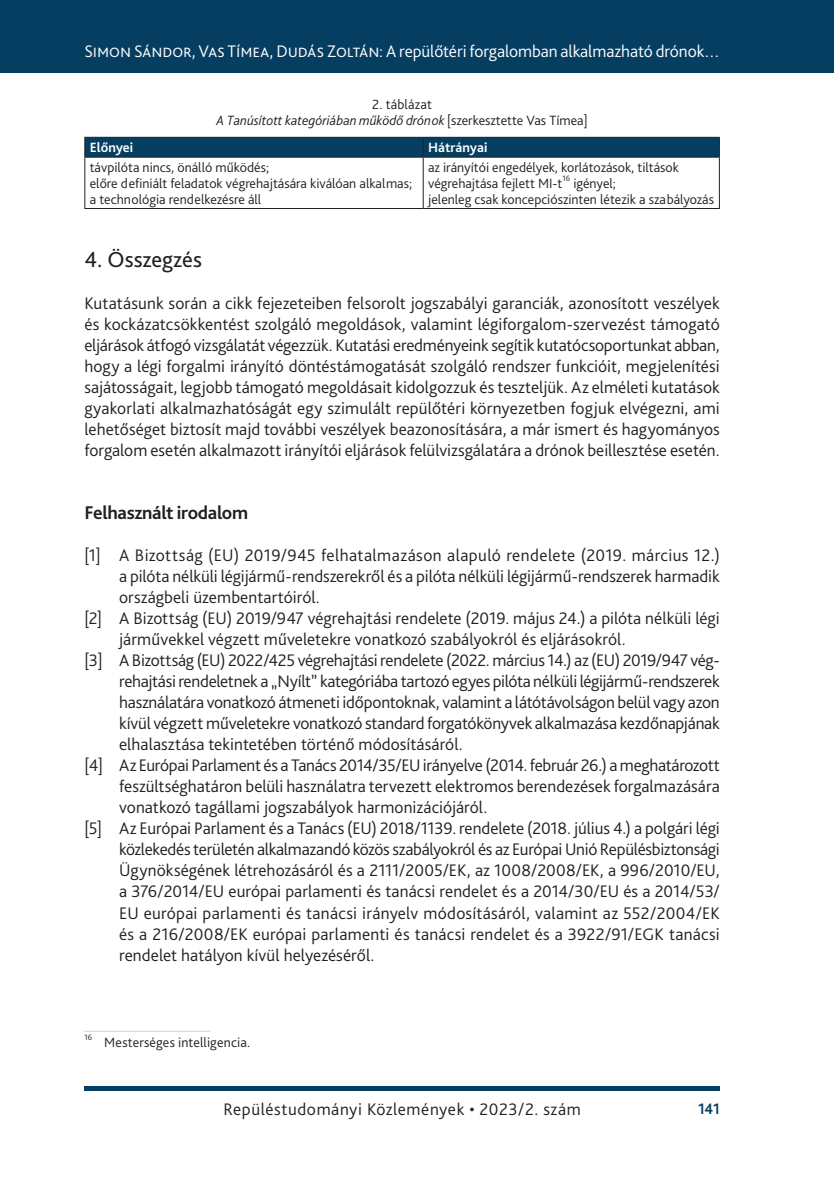
<style>
.page{position:relative;width:834px;height:1181px;background:#fff}
.page>*{position:absolute;margin:0;border:0;box-sizing:border-box;transform-origin:0 0}
._1_1__Head_bold_13{font:22.75px "Bliss Pro";color:#231f20}
._6_0_Bibliogaphy_head{font:700 19.25px "Bliss Pro";letter-spacing:-.015em;color:#231f20}
._2__Body_1st_paragraph{font:300 17.5px/21px "Bliss Pro";color:#231f20;text-align:justify}
.t1{font:300 17.5px "Bliss Pro";letter-spacing:-.005em;color:#fff}
._2__Body_1st_paragraph-2{font:300 17.5px "Bliss Pro";letter-spacing:.03em;color:#231f20}
.t2{font:700 15.75px "Bliss Pro";color:#063e62;scale:.95 1}
.táblázat{font:300 14px/15.8px "Bliss Pro";color:#231f20}
.Táblázat_képfőléírás{font:italic 300 14px "Bliss Pro";color:#231f20}
.Footnote_text{font:300 14px "Bliss Pro";color:#231f20}
.táblázat-2{font:700 14px "Bliss Pro";color:#fff}
.táblázat_cím{font:300 14px "Bliss Pro";color:#231f20}
.táblázat-3{font:300 8.22px "Bliss Pro";color:#231f20}
.Footnote_text-2{font:300 8.22px "Bliss Pro";color:#231f20}
.s1{font-style:normal}
</style>
<div class="page">
<div style="left:0;top:0;width:833px;height:73px;background:#063e62"></div>
<div style="left:84px;top:1086px;width:635px;height:5px;background:#063e62"></div>
<svg style="left:84px;top:137px;width:635px;height:20px;background:#083c5e"></svg>
<hr style="left:84px;top:157px;width:339px;height:1px;background:#231f20">
<hr style="left:84px;top:158px;width:1px;height:50px;background:#231f20">
<hr style="left:423px;top:157px;width:296px;height:1px;background:#231f20">
<hr style="left:422px;top:158px;width:1px;height:50px;background:#231f20">
<hr style="left:718px;top:158px;width:1px;height:50px;background:#231f20">
<hr style="left:84px;top:208px;width:339px;height:1px;background:#231f20">
<hr style="left:423px;top:208px;width:296px;height:1px;background:#231f20">
<hr style="left:84px;top:1031px;width:126px;height:1px;background:#d1d2d4">
<p class="t1" style="left:84px;top:41px;width:636px">Simon Sándor, Vas Tímea, Dudás Zoltán: A repülőtéri forgalomban alkalmazható drónok…</p>
<p class="táblázat_cím" style="left:372px;top:96px;width:61px">2. táblázat</p>
<p class="Táblázat_képfőléírás" style="left:216px;top:112px;width:372px">A Tanúsított kategóriában működő drónok <span class="s1">[szerkesztette Vas Tímea]</span></p>
<p class="táblázat-2" style="left:90px;top:139px;width:45px">Előnyei</p>
<p class="táblázat-2" style="left:428px;top:139px;width:61px">Hátrányai</p>
<p class="táblázat" style="left:90px;top:159px;width:181px">távpilóta nincs, önálló működés;</p>
<p class="táblázat" style="left:90px;top:175px;width:324px">előre definiált feladatok végrehajtására kiválóan alkalmas;</p>
<p class="táblázat" style="left:90px;top:191px;width:173px">a technológia rendelkezésre áll</p>
<p class="táblázat" style="left:428px;top:159px;width:252px">az irányítói engedélyek, korlátozások, tiltások végrehajtása fejlett MI-t</p>
<p class="táblázat-3" style="left:562px;top:173px;width:9px">16</p>
<p class="táblázat" style="left:573px;top:175px;width:44px">igényel;</p>
<p class="táblázat" style="left:428px;top:191px;width:287px">jelenleg csak koncepciószinten létezik a szabályozás</p>
<p class="_1_1__Head_bold_13" style="left:84px;top:246px;width:119px">4. Összegzés</p>
<p class="_2__Body_1st_paragraph" style="left:84px;top:292px;width:637px">Kutatásunk során a cikk fejezeteiben felsorolt jogszabályi garanciák, azonosított veszélyek és kockázatcsökkentést szolgáló megoldások, valamint légiforgalom-szervezést támogató eljárások átfogó vizsgálatát végezzük. Kutatási eredményeink segítik kutatócsoportunkat abban, hogy a légi forgalmi irányító döntéstámogatását szolgáló rendszer funkcióit, megjelenítési sajátosságait, legjobb támogató megoldásait kidolgozzuk és teszteljük. Az elméleti kutatások gyakorlati alkalmazhatóságát egy szimulált repülőtéri környezetben fogjuk elvégezni, ami lehetőséget biztosít majd további veszélyek beazonosítására, a már ismert és hagyományos forgalom esetén alkalmazott irányítói eljárások felülvizsgálatára a drónok beillesztése esetén.</p>
<p class="_6_0_Bibliogaphy_head" style="left:84px;top:501px;width:165px">Felhasznált irodalom</p>
<p class="_2__Body_1st_paragraph" style="left:119px;top:544px;width:602px;text-indent:-35px">[1] A Bizottság (EU) 2019/945 felhatalmazáson alapuló rendelete (2019. március 12.) a pilóta nélküli légijármű-rendszerekről és a pilóta nélküli légijármű-rendszerek harmadik országbeli üzembentartóiról.</p>
<p class="_2__Body_1st_paragraph" style="left:119px;top:607px;width:602px;text-indent:-35px">[2] A Bizottság (EU) 2019/947 végrehajtási rendelete (2019. május 24.) a pilóta nélküli légi járművekkel végzett műveletekre vonatkozó szabályokról és eljárásokról.</p>
<p class="_2__Body_1st_paragraph" style="left:119px;top:649px;width:602px;text-indent:-35px">[3] A Bizottság (EU) 2022/425 végrehajtási rendelete (2022. március 14.) az (EU) 2019/947 vég&shy;rehajtási rendeletnek a „Nyílt” kategóriába tartozó egyes pilóta nélküli légijármű-rendszerek használatára vonatkozó átmeneti időpontoknak, valamint a látótávolságon belül vagy azon kívül végzett műveletekre vonatkozó standard forgatókönyvek alkalmazása kezdőnapjának elhalasztása tekintetében történő módosításáról.</p>
<p class="_2__Body_1st_paragraph" style="left:119px;top:754px;width:602px;text-indent:-35px">[4] Az Európai Parlament és a Tanács 2014/35/EU irányelve (2014. február 26.) a meghatározott feszültséghatáron belüli használatra tervezett elektromos berendezések forgalmazására vonatkozó tagállami jogszabályok harmonizációjáról.</p>
<p class="_2__Body_1st_paragraph" style="left:119px;top:817px;width:602px;text-indent:-35px">[5] Az Európai Parlament és a Tanács (EU) 2018/1139. rendelete (2018. július 4.) a polgári légi közlekedés területén alkalmazandó közös szabályokról és az Európai Unió Repülésbiztonsági Ügynökségének létrehozásáról és a -2111/2005/EK, az -1008/2008/EK, a -996/2010/EU, a -376/2014/EU európai parlamenti és tanácsi rendelet és a -2014/30/EU és a -2014/53/ EU európai parlamenti és tanácsi irányelv módosításáról, valamint az -552/2004/EK és a -216/2008/EK európai parlamenti és tanácsi rendelet és a -3922/91/EGK tanácsi rendelet hatályon kívül helyezéséről.</p>
<p class="Footnote_text-2" style="left:84px;top:1032px;width:9px">16</p>
<p class="Footnote_text" style="left:104px;top:1033px;width:147px">Mesterséges intelligencia.</p>
<p class="_2__Body_1st_paragraph-2" style="left:223px;top:1098px;width:359px">Repüléstudományi Közlemények • 2023/2. szám</p>
<p class="t2" style="left:698px;top:1099px;width:24px">141</p>
</div>
